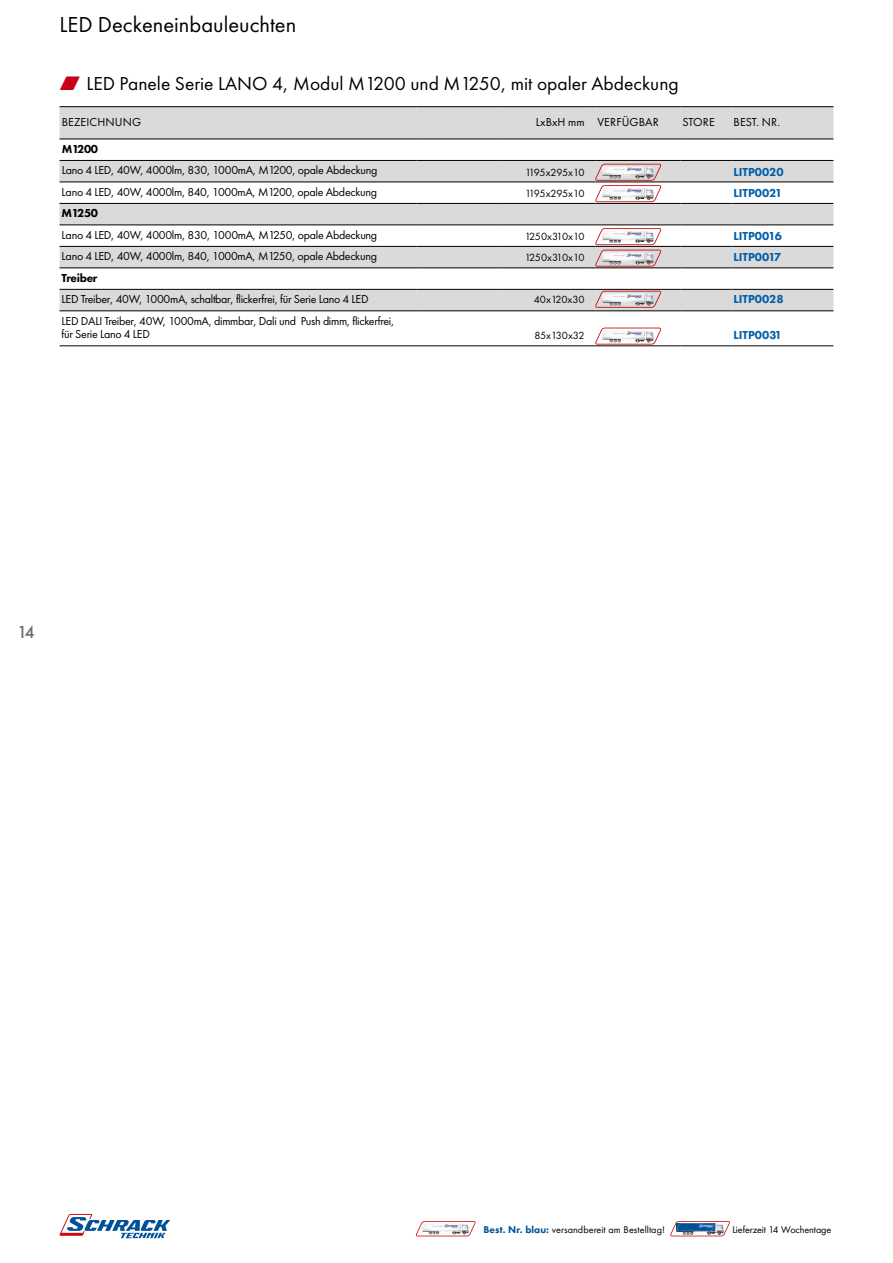
<style>
.page{position:relative;width:893px;height:1263px;background:#fff}
.page>*{position:absolute;margin:0;border:0;box-sizing:border-box;transform-origin:0 0}
.t1{font:22.5px "Futura PT";color:#000}
.t2{font:19.5px "Futura PT";color:#000}
.t3{font:500 18px "Futura PT";color:#706f6f}
.t4{font:12px/13.5px "Futura PT";letter-spacing:-.025em;color:#000}
.t5{font:800 12px "Futura PT";color:#005da9}
.t6{font:12px "Futura PT";letter-spacing:.01em;color:#000}
.t7{font:800 12px "Futura PT";letter-spacing:-.025em;color:#000}
.t8{font:10.8px "Futura PT";letter-spacing:-.035em;color:#000}
.t9{font:10.8px "Futura PT";letter-spacing:-.02em;color:#000}
.t10{font:10.8px "Futura PT";color:#000}
.t11{font:10.2px "Futura PT";letter-spacing:-.005em;color:#000}
.s1{font-family:"Zipf Rautbits";color:#c7001a}
.s2{font-weight:800;color:#005297}
</style>
<div class="page">
<svg style="left:60px;top:107px;width:773px;height:203px;fill:#dadada"></svg>
<hr style="left:60px;top:106px;width:357px;height:1px;background:#000">
<hr style="left:417px;top:106px;width:85px;height:1px;background:#000">
<hr style="left:502px;top:106px;width:85px;height:1px;background:#000">
<hr style="left:595px;top:106px;width:85px;height:1px;background:#000">
<hr style="left:680px;top:106px;width:51px;height:1px;background:#000">
<hr style="left:731px;top:106px;width:102px;height:1px;background:#000">
<hr style="left:60px;top:139px;width:357px;height:1px;background:#000">
<hr style="left:417px;top:139px;width:85px;height:1px;background:#000">
<hr style="left:502px;top:139px;width:85px;height:1px;background:#000">
<hr style="left:595px;top:139px;width:85px;height:1px;background:#000">
<hr style="left:680px;top:139px;width:51px;height:1px;background:#000">
<hr style="left:731px;top:139px;width:102px;height:1px;background:#000">
<hr style="left:60px;top:160px;width:357px;height:1px;background:#000">
<hr style="left:417px;top:160px;width:85px;height:1px;background:#000">
<hr style="left:502px;top:160px;width:85px;height:1px;background:#000">
<hr style="left:595px;top:160px;width:85px;height:1px;background:#000">
<hr style="left:680px;top:160px;width:51px;height:1px;background:#000">
<hr style="left:731px;top:160px;width:102px;height:1px;background:#000">
<hr style="left:60px;top:182px;width:357px;height:1px;background:#000">
<hr style="left:417px;top:182px;width:85px;height:1px;background:#000">
<hr style="left:502px;top:182px;width:85px;height:1px;background:#000">
<hr style="left:595px;top:182px;width:85px;height:1px;background:#000">
<hr style="left:680px;top:182px;width:51px;height:1px;background:#000">
<hr style="left:731px;top:182px;width:102px;height:1px;background:#000">
<hr style="left:60px;top:203px;width:357px;height:1px;background:#000">
<hr style="left:417px;top:203px;width:85px;height:1px;background:#000">
<hr style="left:502px;top:203px;width:85px;height:1px;background:#000">
<hr style="left:595px;top:203px;width:85px;height:1px;background:#000">
<hr style="left:680px;top:203px;width:51px;height:1px;background:#000">
<hr style="left:731px;top:203px;width:102px;height:1px;background:#000">
<hr style="left:60px;top:225px;width:357px;height:1px;background:#000">
<hr style="left:417px;top:225px;width:85px;height:1px;background:#000">
<hr style="left:502px;top:225px;width:85px;height:1px;background:#000">
<hr style="left:595px;top:225px;width:85px;height:1px;background:#000">
<hr style="left:680px;top:225px;width:51px;height:1px;background:#000">
<hr style="left:731px;top:225px;width:102px;height:1px;background:#000">
<hr style="left:60px;top:246px;width:357px;height:1px;background:#000">
<hr style="left:417px;top:246px;width:85px;height:1px;background:#000">
<hr style="left:502px;top:246px;width:85px;height:1px;background:#000">
<hr style="left:595px;top:246px;width:85px;height:1px;background:#000">
<hr style="left:680px;top:246px;width:51px;height:1px;background:#000">
<hr style="left:731px;top:246px;width:102px;height:1px;background:#000">
<hr style="left:60px;top:267px;width:357px;height:1px;background:#000">
<hr style="left:417px;top:267px;width:85px;height:1px;background:#000">
<hr style="left:502px;top:267px;width:85px;height:1px;background:#000">
<hr style="left:595px;top:267px;width:85px;height:1px;background:#000">
<hr style="left:680px;top:267px;width:51px;height:1px;background:#000">
<hr style="left:731px;top:267px;width:102px;height:1px;background:#000">
<hr style="left:60px;top:289px;width:357px;height:1px;background:#000">
<hr style="left:417px;top:289px;width:85px;height:1px;background:#000">
<hr style="left:502px;top:289px;width:85px;height:1px;background:#000">
<hr style="left:595px;top:289px;width:85px;height:1px;background:#000">
<hr style="left:680px;top:289px;width:51px;height:1px;background:#000">
<hr style="left:731px;top:289px;width:102px;height:1px;background:#000">
<hr style="left:60px;top:310px;width:357px;height:1px;background:#000">
<hr style="left:417px;top:310px;width:85px;height:1px;background:#000">
<hr style="left:502px;top:310px;width:85px;height:1px;background:#000">
<hr style="left:595px;top:310px;width:85px;height:1px;background:#000">
<hr style="left:680px;top:310px;width:51px;height:1px;background:#000">
<hr style="left:731px;top:310px;width:102px;height:1px;background:#000">
<hr style="left:60px;top:345px;width:357px;height:1px;background:#000">
<hr style="left:417px;top:345px;width:85px;height:1px;background:#000">
<hr style="left:502px;top:345px;width:85px;height:1px;background:#000">
<hr style="left:595px;top:345px;width:85px;height:1px;background:#000">
<hr style="left:680px;top:345px;width:51px;height:1px;background:#000">
<hr style="left:731px;top:345px;width:102px;height:1px;background:#000">
<svg style="left:587px;top:160px;width:74px;height:44px"></svg>
<img style="left:602px;top:188px;width:52px;height:12px">
<svg style="left:587px;top:225px;width:74px;height:43px"></svg>
<img style="left:602px;top:252px;width:52px;height:13px">
<svg style="left:587px;top:289px;width:74px;height:22px"></svg>
<img style="left:602px;top:293px;width:52px;height:13px">
<svg style="left:587px;top:328px;width:74px;height:18px"></svg>
<img style="left:602px;top:330px;width:52px;height:12px">
<svg style="left:60px;top:1214px;width:110px;height:24px"></svg>
<svg style="left:416px;top:1221px;width:59px;height:15px"></svg>
<img style="left:422px;top:1223px;width:47px;height:11px">
<svg style="left:670px;top:1221px;width:60px;height:15px"></svg>
<img style="left:677px;top:1223px;width:46px;height:11px">
<h1 class="t1" style="left:60px;top:11px;width:238px">LED Deckeneinbauleuchten</h1>
<h2 class="t2" style="left:60px;top:72px;width:621px"><span class="s1">w</span> LED Panele Serie LANO 4, Modul M1200 und M1250, mit opaler Abdeckung</h2>
<p class="t6" style="left:62px;top:115px;width:81px">BEZEICHNUNG</p>
<p class="t6" style="left:536px;top:115px;width:124px">LxBxH mm VERFÜGBAR</p>
<p class="t4" style="left:683px;top:115px;width:34px">STORE</p>
<p class="t4" style="left:734px;top:115px;width:48px">BEST. NR.</p>
<p class="t7" style="left:62px;top:141px;width:38px">M1200</p>
<p class="t4" style="left:62px;top:163px;width:317px">Lano 4 LED, 40W, 4000lm, 830, 1000mA, M1200, opale Abdeckung</p>
<p class="t8" style="left:525px;top:166px;width:61px">1195x295x10</p>
<p class="t5" style="left:733px;top:164px;width:52px">LITP0020</p>
<p class="t4" style="left:62px;top:185px;width:317px">Lano 4 LED, 40W, 4000lm, 840, 1000mA, M1200, opale Abdeckung</p>
<p class="t8" style="left:525px;top:187px;width:61px">1195x295x10</p>
<p class="t5" style="left:733px;top:186px;width:50px">LITP0021</p>
<p class="t7" style="left:62px;top:206px;width:38px">M1250</p>
<p class="t4" style="left:62px;top:228px;width:317px">Lano 4 LED, 40W, 4000lm, 830, 1000mA, M1250, opale Abdeckung</p>
<p class="t9" style="left:525px;top:230px;width:62px">1250x310x10</p>
<p class="t5" style="left:733px;top:228px;width:50px">LITP0016</p>
<p class="t4" style="left:62px;top:249px;width:317px">Lano 4 LED, 40W, 4000lm, 840, 1000mA, M1250, opale Abdeckung</p>
<p class="t9" style="left:525px;top:251px;width:62px">1250x310x10</p>
<p class="t5" style="left:733px;top:250px;width:49px">LITP0017</p>
<p class="t7" style="left:62px;top:270px;width:37px">Treiber</p>
<p class="t4" style="left:62px;top:292px;width:308px">LED Treiber, 40W, 1000mA, schaltbar, flickerfrei, für Serie Lano 4 LED</p>
<p class="t10" style="left:534px;top:293px;width:52px">40x120x30</p>
<p class="t5" style="left:733px;top:291px;width:52px">LITP0028</p>
<p class="t4" style="left:62px;top:314px;width:334px">LED DALI Treiber, 40W, 1000mA, dimmbar, Dali und Push dimm, flickerfrei, für Serie Lano 4 LED</p>
<p class="t10" style="left:534px;top:329px;width:52px">85x130x32</p>
<p class="t5" style="left:733px;top:328px;width:50px">LITP0031</p>
<h3 class="t3" style="left:17px;top:621px;width:19px">14</h3>
<p class="t11" style="left:483px;top:1224px;width:183px"><span class="s2">Best. Nr. blau:</span> versandbereit am Bestelltag!</p>
<p class="t11" style="left:732px;top:1224px;width:100px">Lieferzeit 14 Wochentage</p>
</div>
